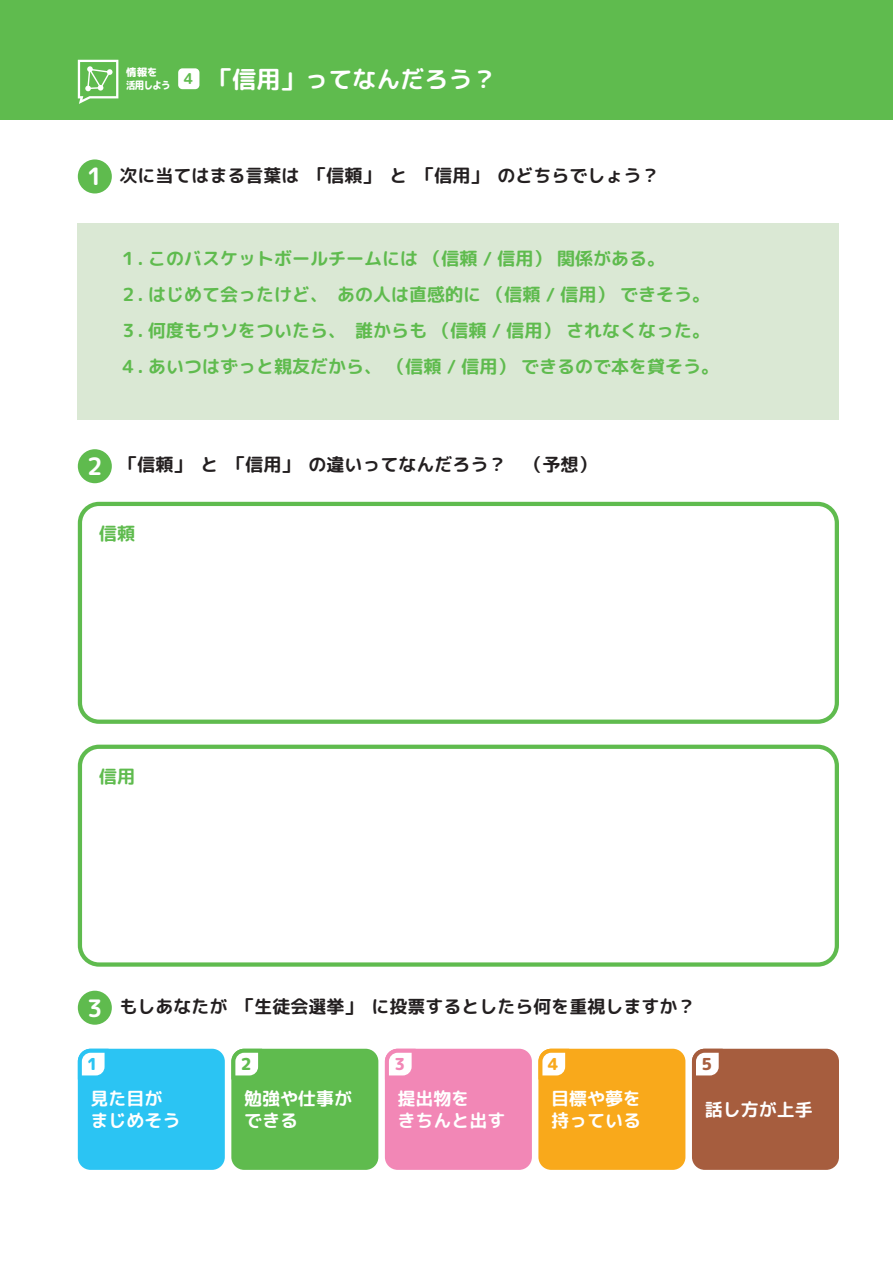
<style>
.page{position:relative;width:893px;height:1263px;background:#fff}
.page>*{position:absolute;margin:0;border:0;box-sizing:border-box;transform-origin:0 0}
.t1{font:24px "rounded mplus 1 p bold";color:#fff}
.t2{font:18px "rounded mplus 1 p bold";color:#5fbb4e}
.t3{font:18px "rounded mplus 1 p bold";color:#231f20}
.t4{font:18px/21.6px "rounded mplus 1 p bold";color:#fff}
.t5{font:16.5px "rounded mplus 1 p heavy";color:#2bc4f3}
.t6{font:16.5px "rounded mplus 1 p heavy";color:#5fbb4e}
.t7{font:16.5px "rounded mplus 1 p heavy";color:#f287b6}
.t8{font:16.5px "rounded mplus 1 p heavy";color:#f9a91b}
.t9{font:16.5px "rounded mplus 1 p heavy";color:#a65d3e}
.t10{font:10.5px "rounded mplus 1 p heavy";color:#fff}
.s1{font-family:"rounded mplus 1 p heavy";font-size:10.5px}
.s2{font-size:15px;color:#5fbb4e}
</style>
<div class="page">
<div style="left:0;top:0;width:893px;height:119px;background:#5fbb4e"></div>
<div style="left:178px;top:68px;width:21px;height:21px;background:#fff;border-radius:4px"></div>
<svg style="left:78px;top:60px;width:40px;height:44px"></svg>
<div style="left:78px;top:159px;width:34px;height:34px;background:#5fbb4e;border-radius:50%"></div>
<div style="left:78px;top:449px;width:34px;height:34px;background:#5fbb4e;border-radius:50%"></div>
<div style="left:78px;top:991px;width:34px;height:34px;background:#5fbb4e;border-radius:50%"></div>
<div style="left:78px;top:223px;width:761px;height:196px;background:#dae8d4"></div>
<div style="left:78px;top:1049px;width:147px;height:121px;background:#2bc4f3;border-radius:13px"></div>
<div style="left:231px;top:1049px;width:147px;height:121px;background:#5fbb4e;border-radius:13px"></div>
<div style="left:385px;top:1049px;width:147px;height:121px;background:#f287b6;border-radius:13px"></div>
<div style="left:538px;top:1049px;width:147px;height:121px;background:#f9a91b;border-radius:13px"></div>
<div style="left:692px;top:1049px;width:147px;height:121px;background:#a65d3e;border-radius:13px"></div>
<svg style="left:78px;top:1049px;width:27px;height:27px"></svg>
<svg style="left:231px;top:1049px;width:28px;height:30px"></svg>
<svg style="left:385px;top:1049px;width:27px;height:27px"></svg>
<svg style="left:538px;top:1049px;width:28px;height:30px"></svg>
<svg style="left:692px;top:1049px;width:27px;height:27px"></svg>
<div style="left:78px;top:502px;width:761px;height:222px;border:4px solid #5fbb4e;border-radius:19px"></div>
<div style="left:78px;top:745px;width:761px;height:222px;border:4px solid #5fbb4e;border-radius:19px"></div>
<h1 class="t1" style="left:126px;top:62px;width:372px"><span class="s1">活用しよう</span> <span class="s2">4</span> 「信用」ってなんだろう？</h1>
<p class="t10" style="left:126px;top:65px;width:33px">情報を</p>
<h1 class="t1" style="left:87px;top:160px;width:17px">1</h1>
<p class="t3" style="left:119px;top:163px;width:541px">次に当てはまる言葉は「信頼」と「信用」のどちらでしょう？</p>
<p class="t2" style="left:119px;top:246px;width:547px">１. このバスケットボールチームには（信頼 / 信用）関係がある。</p>
<p class="t2" style="left:119px;top:282px;width:592px">２. はじめて会ったけど、あの人は直感的に（信頼 / 信用）できそう。</p>
<p class="t2" style="left:119px;top:318px;width:592px">３. 何度もウソをついたら、誰からも（信頼 / 信用）されなくなった。</p>
<p class="t2" style="left:119px;top:354px;width:601px">４. あいつはずっと親友だから、（信頼 / 信用）できるので本を貸そう。</p>
<h1 class="t1" style="left:87px;top:449px;width:17px">2</h1>
<p class="t3" style="left:119px;top:452px;width:478px">「信頼」と「信用」の違いってなんだろう？　（予想）</p>
<p class="t2" style="left:99px;top:520px;width:37px">信頼</p>
<p class="t2" style="left:99px;top:763px;width:37px">信用</p>
<h1 class="t1" style="left:87px;top:991px;width:17px">3</h1>
<p class="t3" style="left:119px;top:993px;width:577px">もしあなたが「生徒会選挙」に投票するとしたら何を重視しますか？</p>
<p class="t5" style="left:87px;top:1052px;width:12px">1</p>
<p class="t6" style="left:241px;top:1052px;width:12px">2</p>
<p class="t7" style="left:394px;top:1052px;width:12px">3</p>
<p class="t8" style="left:548px;top:1052px;width:12px">4</p>
<p class="t9" style="left:701px;top:1052px;width:12px">5</p>
<p class="t4" style="left:91px;top:1088px;width:91px">見た目がまじめそう</p>
<p class="t4" style="left:244px;top:1088px;width:109px">勉強や仕事ができる</p>
<p class="t4" style="left:398px;top:1088px;width:109px">提出物を<br>きちんと出す</p>
<p class="t4" style="left:551px;top:1088px;width:91px">目標や夢を持っている</p>
<p class="t4" style="left:705px;top:1099px;width:109px">話し方が上手</p>
</div>
